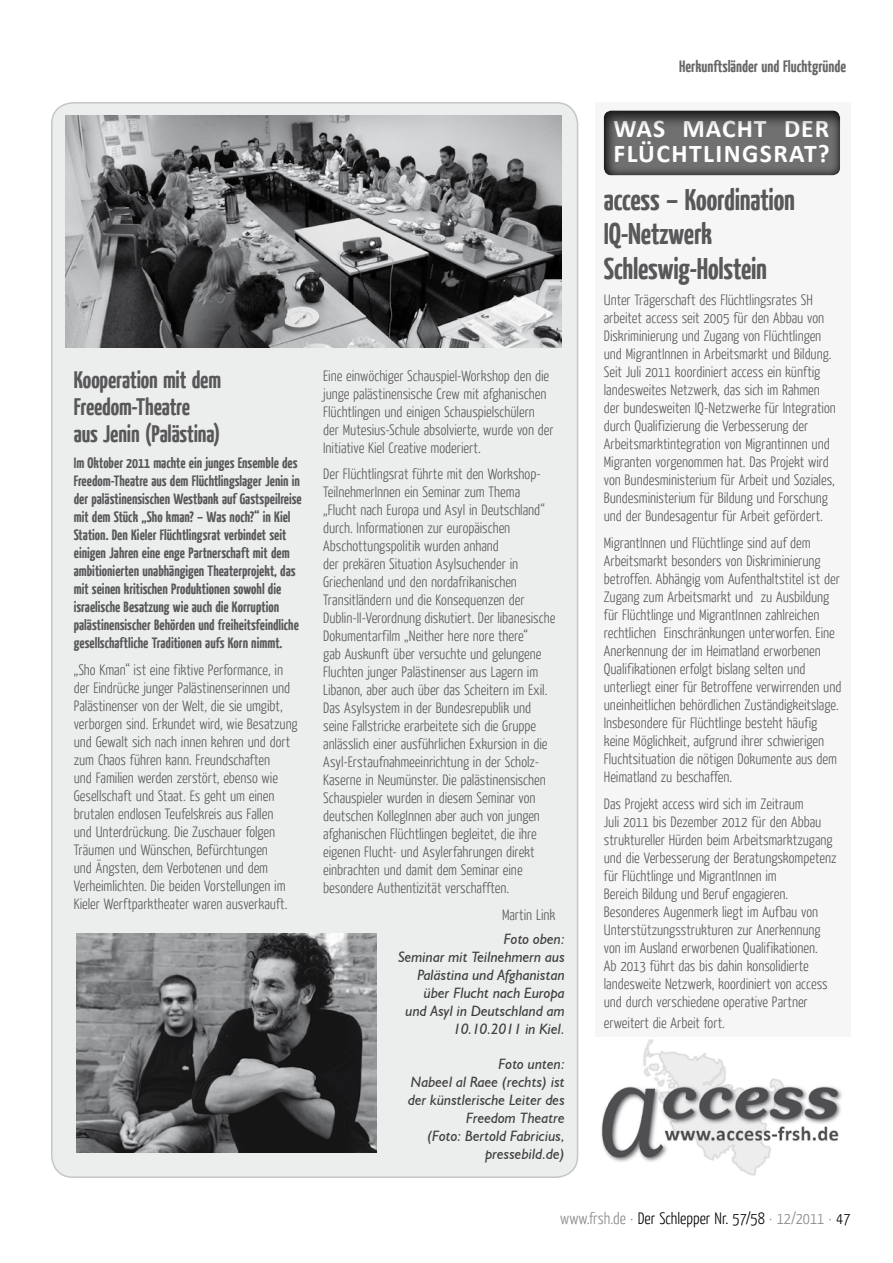
<style>
.page{position:relative;width:893px;height:1263px;background:#fff}
.page>*{position:absolute;margin:0;border:0;box-sizing:border-box;transform-origin:0 0}
.t1{font:700 30px/34.5px "Yanone Kaffeesatz";letter-spacing:-.005em;color:#58585a}
.t2{font:700 25.65px/24.3px "Calibri";letter-spacing:.055em;color:#fff}
.t3{font:700 24px/27px "Yanone Kaffeesatz";letter-spacing:-.005em;color:#58585a}
.t4{font:300 16.5px "Yanone Kaffeesatz";color:#000}
.t5{font:700 16.5px "Yanone Kaffeesatz";color:#000}
.t6{font:300 15px/18px "Yanone Kaffeesatz";color:#58585a}
.t7{font:700 15px/18px "Yanone Kaffeesatz";color:#58585a}
.t8{font:italic 15px/18px "Humanist 521 BT";color:#3e3e40;text-align:right}
.s1{color:#87888a}
</style>
<div class="page">
<div style="left:52px;top:103px;width:526px;height:1074px;background:#eceded;border-radius:21px"></div>
<img style="left:77px;top:934px;width:299px;height:218px">
<div style="left:595px;top:102px;width:255px;height:979px;background:#f6f6f6"></div>
<div style="left:600px;top:110px;width:263px;height:68px;background:#000;opacity:.53"></div>
<img style="left:601px;top:1039px;width:241px;height:137px">
<img style="left:65px;top:116px;width:496px;height:231px">
<h3 class="t3" style="left:74px;top:365px;width:149px">Kooperation mit dem<br>Freedom-Theatre<br>aus Jenin (Palästina)</h3>
<p class="t7" style="left:74px;top:453px;width:229px">Im Oktober 2011 machte ein junges Ensemble des Freedom-Theatre aus dem Flüchtlingslager Jenin in der palästinensischen Westbank auf Gastspeilreise mit dem Stück „Sho kman? – Was noch?“ in Kiel Station. Den Kieler Flüchtlingsrat verbindet seit einigen Jahren eine enge Partnerschaft mit dem ambitionierten unabhängigen Theaterprojekt, das mit seinen kritischen Produktionen sowohl die israelische Besatzung wie auch die Korruption palästinensischer Behörden und freiheitsfeindliche gesellschaftliche Traditionen aufs Korn nimmt.</p>
<p class="t6" style="left:74px;top:660px;width:225px">„Sho Kman“ ist eine fiktive Performance, in der Eindrücke junger Palästinenserinnen und Palästinenser von der Welt, die sie umgibt, verborgen sind. Erkundet wird, wie Besatzung und Gewalt sich nach innen kehren und dort zum Chaos führen kann. Freundschaften<br>und Familien werden zerstört, ebenso wie Gesellschaft und Staat. Es geht um einen brutalen endlosen Teufelskreis aus Fallen<br>und Unterdrückung. Die Zuschauer folgen Träumen und Wünschen, Befürchtungen<br>und Ängsten, dem Verbotenen und dem Verheimlichten. Die beiden Vorstellungen im Kieler Werftparktheater waren ausverkauft.</p>
<p class="t6" style="left:323px;top:366px;width:232px">Eine einwöchiger Schauspiel-Workshop den die junge palästinensische Crew mit afghanischen Flüchtlingen und einigen Schauspielschülern der Mutesius-Schule absolvierte, wurde von der Initiative Kiel Creative moderiert.</p>
<p class="t6" style="left:323px;top:464px;width:234px">Der Flüchtlingsrat führte mit den Workshop-TeilnehmerInnen ein Seminar zum Thema „Flucht nach Europa und Asyl in Deutschland“ durch. Informationen zur europäischen Abschottungspolitik wurden anhand<br>der prekären Situation Asylsuchender in Griechenland und den nordafrikanischen Transitländern und die Konsequenzen der Dublin-II-Verordnung diskutiert. Der libanesische Dokumentarfilm „Neither here nore there“<br>gab Auskunft über versuchte und gelungene Fluchten junger Palästinenser aus Lagern im Libanon, aber auch über das Scheitern im Exil.<br>Das Asylsystem in der Bundesrepublik und seine Fallstricke erarbeitete sich die Gruppe anlässlich einer ausführlichen Exkursion in die Asyl-Erstaufnahmeeinrichtung in der Scholz-Kaserne in Neumünster. Die palästinensischen Schauspieler wurden in diesem Seminar von deutschen KollegInnen aber auch von jungen afghanischen Flüchtlingen begleitet, die ihre eigenen Flucht- und Asylerfahrungen direkt einbrachten und damit dem Seminar eine besondere Authentizität verschafften.</p>
<p class="t6" style="left:502px;top:905px;width:55px">Martin Link</p>
<p class="t8" style="left:398px;top:930px;width:168px">Foto oben:<br>Seminar mit Teilnehmern aus<br>Palästina und Afghanistan über Flucht nach Europa<br>und Asyl in Deutschland am<br>10.10.2011 in Kiel.</p>
<p class="t8" style="left:408px;top:1055px;width:158px">Foto unten:<br>Nabeel al Raee (rechts) ist der künstlerische Leiter des<br>Freedom Theatre<br>(Foto: Bertold Fabricius, pressebild.de)</p>
<p class="t5" style="left:679px;top:55px;width:168px">Herkunftsländer und Fluchtgründe</p>
<h2 class="t2" style="left:613px;top:117px;width:218px">WAS MACHT DER<br>FLÜCHTLINGSRAT?</h2>
<h1 class="t1" style="left:604px;top:181px;width:193px">access – Koordination<br>IQ-Netzwerk<br>Schleswig-Holstein</h1>
<p class="t6" style="left:604px;top:291px;width:234px">Unter Trägerschaft des Flüchtlingsrates SH arbeitet access seit 2005 für den Abbau von Diskriminierung und Zugang von Flüchtlingen und MigrantInnen in Arbeitsmarkt und Bildung.<br>Seit Juli 2011 koordiniert access ein künftig landesweites Netzwerk, das sich im Rahmen der bundesweiten IQ-Netzwerke für Integration durch Qualifizierung die Verbesserung der Arbeitsmarktintegration von Migrantinnen und Migranten vorgenommen hat. Das Projekt wird von Bundesministerium für Arbeit und Soziales, Bundesministerium für Bildung und Forschung und der Bundesagentur für Arbeit gefördert.</p>
<p class="t6" style="left:604px;top:533px;width:239px">MigrantInnen und Flüchtlinge sind auf dem Arbeitsmarkt besonders von Diskriminierung betroffen. Abhängig vom Aufenthaltstitel ist der Zugang zum Arbeitsmarkt und zu Ausbildung für Flüchtlinge und MigrantInnen zahlreichen rechtlichen Einschränkungen unterworfen. Eine Anerkennung der im Heimatland erworbenen Qualifikationen erfolgt bislang selten und unterliegt einer für Betroffene verwirrenden und uneinheitlichen behördlichen Zuständigkeitslage.<br>Insbesondere für Flüchtlinge besteht häufig keine Möglichkeit, aufgrund ihrer schwierigen Fluchtsituation die nötigen Dokumente aus dem Heimatland zu beschaffen.</p>
<p class="t6" style="left:604px;top:794px;width:234px">Das Projekt access wird sich im Zeitraum<br>Juli 2011 bis Dezember 2012 für den Abbau struktureller Hürden beim Arbeitsmarktzugang und die Verbesserung der Beratungskompetenz für Flüchtlinge und MigrantInnen im<br>Bereich Bildung und Beruf engagieren.<br>Besonderes Augenmerk liegt im Aufbau von Unterstützungsstrukturen zur Anerkennung von im Ausland erworbenen Qualifikationen.<br>Ab 2013 führt das bis dahin konsolidierte landesweite Netzwerk, koordiniert von access und durch verschiedene operative Partner</p>
<p class="t6" style="left:604px;top:1013px;width:123px">erweitert die Arbeit fort.</p>
<p class="t4" style="left:560px;top:1208px;width:292px"><span class="s1">www.frsh.de ·</span> Der Schlepper Nr. 57/58 <span class="s1">· 12/2011 ·</span> 47</p>
</div>
